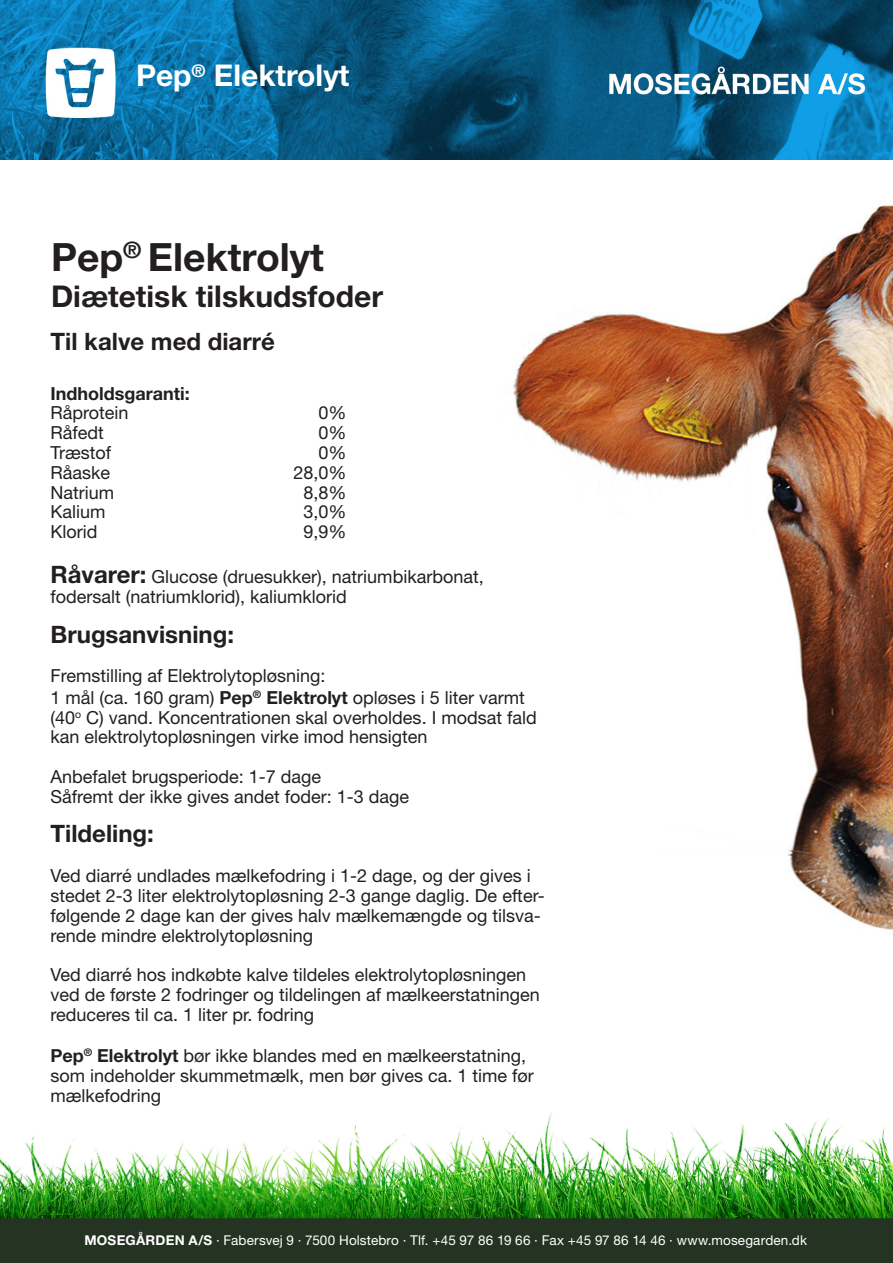
<style>
.page{position:relative;width:893px;height:1263px;background:#fff}
.page>*{position:absolute;margin:0;border:0;box-sizing:border-box;transform-origin:0 0}
.t1{font:700 39px "Helvetica Neue";color:#231f20}
.t2{font:700 30px "Helvetica Neue";color:#231f20}
.t3{font:700 30px "Helvetica Neue";color:#fff}
.t4{font:700 24px "Helvetica Neue";color:#231f20}
.t5{font:18px/19.8px "Helvetica Neue";color:#231f20}
.t6{font:700 18px "Helvetica Neue";color:#231f20}
.t7{font:13.5px "Helvetica Neue";letter-spacing:.01em;color:#fff}
.s1{font-weight:700;font-size:24px}
.s2{font-weight:700}
</style>
<div class="page">
<img style="left:513px;top:205px;width:380px;height:726px">
<img style="left:0;top:0;width:893px;height:159px">
<img style="left:0;top:1112px;width:893px;height:151px">
<p class="t3" style="left:136px;top:57px;width:215px">Pep<sup>®</sup> Elektrolyt</p>
<p class="t1" style="left:51px;top:233px;width:274px">Pep<sup>®</sup> Elektrolyt</p>
<p class="t2" style="left:51px;top:277px;width:334px">Diætetisk tilskudsfoder</p>
<p class="t4" style="left:51px;top:327px;width:226px">Til kalve med diarré</p>
<p class="t6" style="left:51px;top:382px;width:141px">Indholdsgaranti:</p>
<p class="t5" style="left:51px;top:403px;width:80px">Råprotein</p>
<p class="t5" style="left:51px;top:423px;width:55px">Råfedt</p>
<p class="t5" style="left:51px;top:442px;width:62px">Træstof</p>
<p class="t5" style="left:51px;top:462px;width:61px">Råaske</p>
<p class="t5" style="left:51px;top:482px;width:65px">Natrium</p>
<p class="t5" style="left:51px;top:502px;width:57px">Kalium</p>
<p class="t5" style="left:51px;top:522px;width:48px">Klorid</p>
<p class="t5" style="left:318px;top:403px;width:30px">0%</p>
<p class="t5" style="left:318px;top:423px;width:30px">0%</p>
<p class="t5" style="left:318px;top:442px;width:30px">0%</p>
<p class="t5" style="left:293px;top:462px;width:55px">28,0%</p>
<p class="t5" style="left:303px;top:482px;width:45px">8,8%</p>
<p class="t5" style="left:303px;top:502px;width:45px">3,0%</p>
<p class="t5" style="left:303px;top:522px;width:45px">9,9%</p>
<p class="t5" style="left:51px;top:567px;width:435px"><span class="s1">Råvarer:</span> Glucose (druesukker), natriumbikarbonat,</p>
<p class="t5" style="left:51px;top:586px;width:298px">fodersalt (natriumklorid), kaliumklorid</p>
<p class="t4" style="left:51px;top:619px;width:185px">Brugsanvisning:</p>
<p class="t5" style="left:51px;top:666px;width:277px">Fremstilling af Elektrolytopløsning:</p>
<p class="t5" style="left:51px;top:687px;width:488px">1 mål (ca. 160 gram) <span class="s2">Pep</span><sup>®</sup> <span class="s2">Elektrolyt</span> opløses i 5 liter varmt (40<sup>o</sup> C) vand. Koncentrationen skal overholdes. I modsat fald kan elektrolytopløsningen virke imod hensigten</p>
<p class="t5" style="left:51px;top:766px;width:272px">Anbefalet brugsperiode: 1-7 dage</p>
<p class="t5" style="left:51px;top:786px;width:360px">Såfremt der ikke gives andet foder: 1-3 dage</p>
<p class="t4" style="left:51px;top:819px;width:105px">Tildeling:</p>
<p class="t5" style="left:51px;top:865px;width:496px">Ved diarré undlades mælkefodring i 1-2 dage, og der gives i stedet 2-3 liter elektrolytopløsning 2-3 gange daglig. De efter&shy;følgende 2 dage kan der gives halv mælkemængde og tilsva&shy;rende mindre elektrolytopløsning</p>
<p class="t5" style="left:51px;top:964px;width:491px">Ved diarré hos indkøbte kalve tildeles elektrolytopløsningen ved de første 2 fodringer og tildelingen af mælkeerstatningen reduceres til ca. 1 liter pr. fodring</p>
<p class="t5" style="left:51px;top:1045px;width:485px"><span class="s2">Pep</span><sup>®</sup> <span class="s2">Elektrolyt</span> bør ikke blandes med en mælkeerstatning, som indeholder skummetmælk, men bør gives ca. 1 time før mælkefodring</p>
<p class="t7" style="left:85px;top:1232px;width:724px"><span class="s2">MOSEGÅRDEN A/S</span> · Fabersvej 9 · 7500 Holstebro · Tlf. +45 97 86 19 66 · Fax +45 97 86 14 46 · www.mosegarden.dk</p>
</div>
